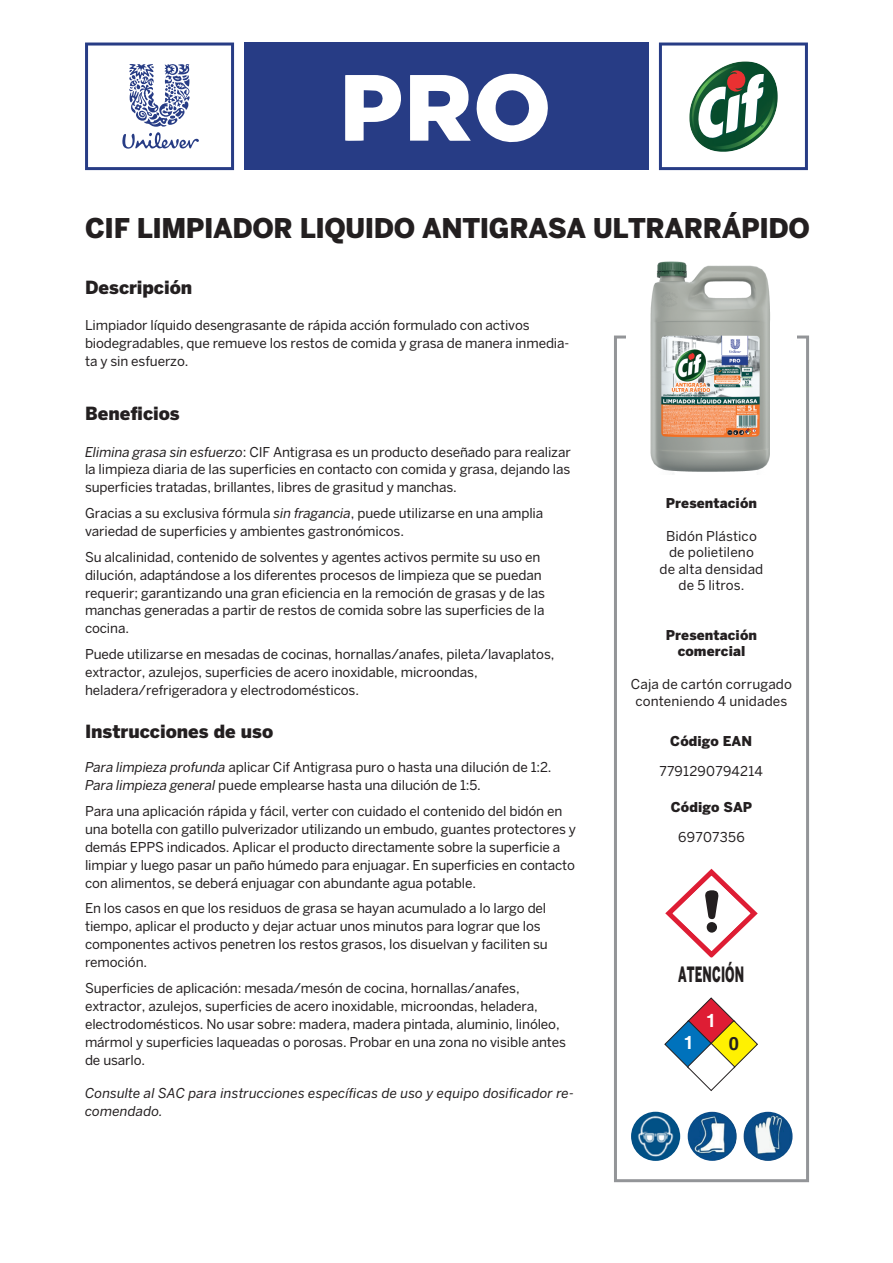
<style>
.page{position:relative;width:893px;height:1263px;background:#fff}
.page>*{position:absolute;margin:0;border:0;box-sizing:border-box;transform-origin:0 0}
.t1{font:900 27px "Benton Sans";letter-spacing:-.015em;color:#231f20}
.t2{font:900 21px "Benton Sans";letter-spacing:.01em;color:#231f20;scale:.57 1}
.t3{font:700 18.15px "Helvetica";color:#fff}
.t4{font:700 18.15px "Helvetica";color:#231f20}
.t5{font:900 18px "Benton Sans";color:#231f20}
.t6{font:13.5px/18px "Benton Sans";letter-spacing:-.01em;color:#231f20}
.t7{font:italic 13.5px/18px "Benton Sans";letter-spacing:.005em;color:#231f20}
.t8{font:900 13.5px/16.5px "Benton Sans";letter-spacing:.01em;color:#231f20;text-align:center}
.t9{font:13.5px/16.5px "Benton Sans";letter-spacing:.01em;color:#231f20;text-align:center}
.t10{font:13.5px "Benton Sans";letter-spacing:.02em;color:#231f20}
.s1{font-style:italic}
</style>
<div class="page">
<div style="left:245px;top:43px;width:404px;height:127px;background:#273c85"></div>
<svg style="left:659px;top:43px;width:149px;height:127px"></svg>
<div style="left:614px;top:335px;width:195px;height:847px;border:3px solid #939598"></div>
<div style="left:626px;top:289px;width:170px;height:123px;background:#fff"></div>
<img style="left:631px;top:1112px;width:49px;height:49px;border-radius:25px">
<img style="left:688px;top:1112px;width:49px;height:49px;border-radius:25px">
<img style="left:743px;top:1112px;width:49px;height:49px;border-radius:25px">
<svg style="left:85px;top:43px;width:149px;height:127px"></svg>
<svg style="left:410px;top:74px;width:138px;height:69px"></svg>
<svg style="left:345px;top:75px;width:56px;height:66px"></svg>
<svg style="left:664px;top:997px;width:94px;height:94px"></svg>
<svg style="left:665px;top:869px;width:93px;height:89px"></svg>
<div style="left:707px;top:922px;width:10px;height:11px;background:#231f20;border-radius:50%"></div>
<img style="left:650px;top:261px;width:120px;height:211px">
<h1 class="t1" style="left:85px;top:212px;width:726px">CIF LIMPIADOR LIQUIDO ANTIGRASA ULTRARRÁPIDO</h1>
<h3 class="t5" style="left:85px;top:277px;width:109px">Descripción</h3>
<p class="t6" style="left:85px;top:316px;width:486px">Limpiador líquido desengrasante de rápida acción formulado con activos biodegradables, que remueve los restos de comida y grasa de manera inmedia&shy;ta y sin esfuerzo.</p>
<h3 class="t5" style="left:85px;top:403px;width:96px">Beneficios</h3>
<p class="t6" style="left:85px;top:442px;width:487px;text-align:justify"><span class="s1">Elimina grasa sin esfuerzo</span>: CIF Antigrasa es un producto deseñado para realizar la limpieza diaria de las superficies en contacto con comida y grasa, dejando las superficies tratadas, brillantes, libres de grasitud y manchas.</p>
<p class="t6" style="left:85px;top:504px;width:460px">Gracias a su exclusiva fórmula <span class="s1">sin fragancia</span>, puede utilizarse en una amplia variedad de superficies y ambientes gastronómicos.</p>
<p class="t6" style="left:85px;top:547px;width:461px">Su alcalinidad, contenido de solventes y agentes activos permite su uso en dilución, adaptándose a los diferentes procesos de limpieza que se puedan requerir; garantizando una gran eficiencia en la remoción de grasas y de las manchas generadas a partir de restos de comida sobre las superficies de la cocina.</p>
<p class="t6" style="left:85px;top:645px;width:471px">Puede utilizarse en mesadas de cocinas, hornallas/anafes, pileta/lavaplatos, extractor, azulejos, superficies de acero inoxidable, microondas, heladera/refrigeradora y electrodomésticos.</p>
<h3 class="t5" style="left:85px;top:720px;width:190px">Instrucciones de uso</h3>
<p class="t6" style="left:85px;top:758px;width:468px"><span class="s1">Para limpieza profunda</span> aplicar Cif Antigrasa puro o hasta una dilución de 1:2.<br><span class="s1">Para limpieza general</span> puede emplearse hasta una dilución de 1:5.</p>
<p class="t6" style="left:85px;top:801px;width:492px">Para una aplicación rápida y fácil, verter con cuidado el contenido del bidón en una botella con gatillo pulverizador utilizando un embudo, guantes protectores y demás EPPS indicados. Aplicar el producto directamente sobre la superficie a limpiar y luego pasar un paño húmedo para enjuagar. En superficies en contacto con alimentos, se deberá enjuagar con abundante agua potable.</p>
<p class="t6" style="left:85px;top:899px;width:464px">En los casos en que los residuos de grasa se hayan acumulado a lo largo del tiempo, aplicar el producto y dejar actuar unos minutos para lograr que los componentes activos penetren los restos grasos, los disuelvan y faciliten su remoción.</p>
<p class="t6" style="left:85px;top:978px;width:482px">Superficies de aplicación: mesada/mesón de cocina, hornallas/anafes, extractor, azulejos, superficies de acero inoxidable, microondas, heladera, electrodomésticos. No usar sobre: madera, madera pintada, aluminio, linóleo, mármol y superficies laqueadas o porosas. Probar en una zona no visible antes de usarlo.</p>
<p class="t7" style="left:85px;top:1084px;width:490px">Consulte al SAC para instrucciones específicas de uso y equipo dosificador re&shy;comendado.</p>
<p class="t8" style="left:666px;top:494px;width:93px">Presentación</p>
<p class="t6" style="left:660px;top:527px;width:105px;line-height:16.5px;text-align:center">Bidón Plástico de polietileno de alta densidad de 5 litros.</p>
<p class="t8" style="left:666px;top:626px;width:93px">Presentación comercial</p>
<p class="t9" style="left:631px;top:676px;width:163px">Caja de cartón corrugado conteniendo 4 unidades</p>
<p class="t8" style="left:670px;top:733px;width:83px">Código EAN</p>
<p class="t10" style="left:659px;top:763px;width:105px">7791290794214</p>
<p class="t8" style="left:671px;top:799px;width:83px">Código SAP</p>
<p class="t10" style="left:678px;top:829px;width:68px">69707356</p>
<h2 class="t2" style="left:678px;top:962px;width:117px">ATENCIÓN</h2>
<h3 class="t3" style="left:684px;top:1032px;width:12px">1</h3>
<h3 class="t3" style="left:706px;top:1009px;width:12px">1</h3>
<h3 class="t4" style="left:729px;top:1032px;width:12px">0</h3>
</div>
